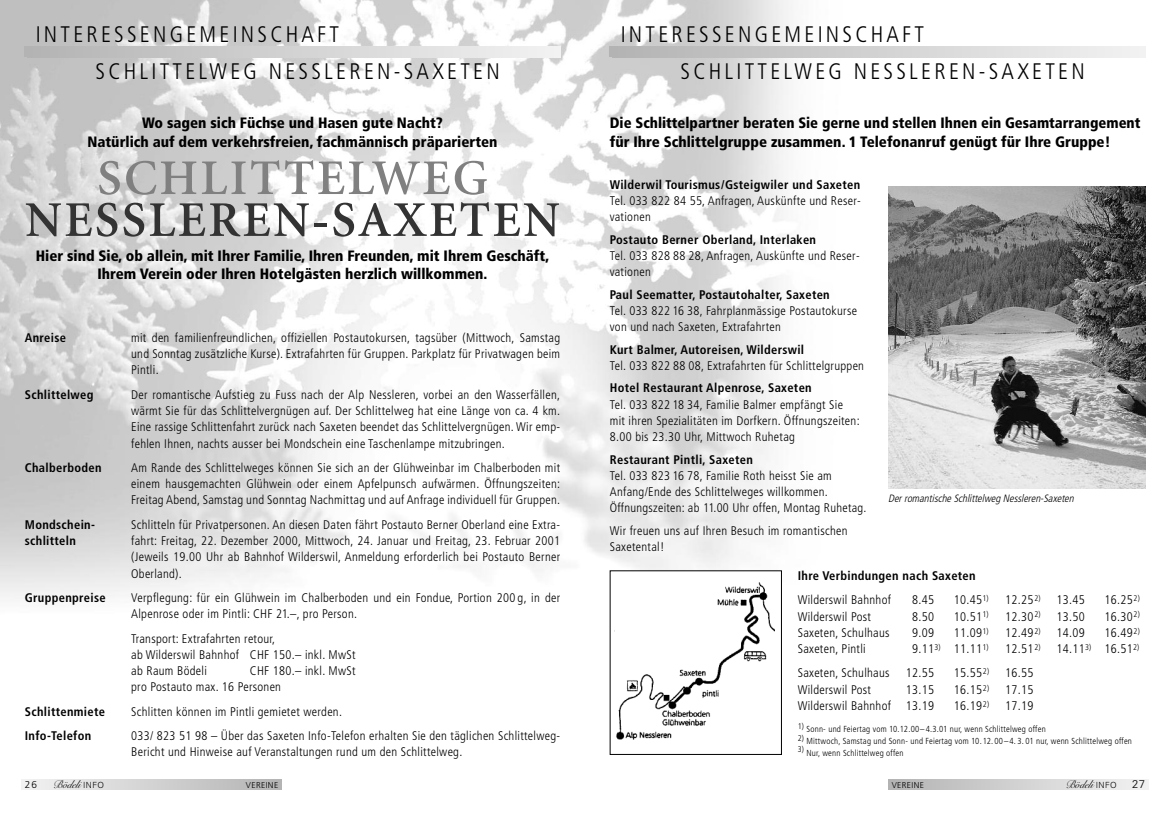
<style>
.page{position:relative;width:1170px;height:815px;background:#fff}
.page>*{position:absolute;margin:0;border:0;box-sizing:border-box;transform-origin:0 0}
.t1{font:600 50px "Minion";letter-spacing:.05em;color:#333}
.t2{font:600 50px "Minion";letter-spacing:.05em;color:#808080}
.t3{font:300 condensed 22.5px/37.6px "Frutiger";letter-spacing:.145em;color:#000}
.t4{font:900 condensed 15px/18.8px "Frutiger";color:#000;text-align:center}
.t5{font:300 condensed 12.5px/16.2px "Frutiger";letter-spacing:.025em;color:#000}
.t6{font:700 condensed 12.5px "Frutiger";letter-spacing:.025em;color:#000}
.t7{font:11.25px "Judith";color:#000}
.t8{font:300 11.25px "Univers";color:#000}
.t9{font:italic 300 condensed 10.62px "Frutiger";color:#000}
.t10{font:300 10px "Frutiger";color:#000}
.t11{font:300 condensed 8.75px "Frutiger";letter-spacing:.025em;color:#000}
.t12{font:300 8.5px "Frutiger";letter-spacing:.045em;color:#000}
.s1{font-family:"Univers";font-weight:300;font-size:8.5px}
</style>
<div class="page">
<img style="left:0;top:0;width:858px;height:688px">
<svg style="left:21px;top:779px;width:261px;height:11px"></svg>
<div style="left:25px;top:46px;width:535px;height:11px;background:#b8b8b8"></div>
<svg style="left:117px;top:47px;width:443px;height:10px"></svg>
<img style="left:888px;top:186px;width:256px;height:303px">
<div style="left:610px;top:571px;width:171px;height:183px;background:#fff"></div>
<img style="left:614px;top:582px;width:160px;height:158px">
<svg style="left:888px;top:779px;width:260px;height:11px"></svg>
<div style="left:609px;top:46px;width:535px;height:11px;background:#b8b8b8"></div>
<svg style="left:702px;top:47px;width:442px;height:10px"></svg>
<h2 class="t3" style="left:96px;top:17px;width:406px;text-indent:-60px">INTERESSENGEMEINSCHAFT<br>SCHLITTELWEG NESSLEREN-SAXETEN</h2>
<p class="t4" style="left:87px;top:115px;width:411px">Wo sagen sich Füchse und Hasen gute Nacht?<br>Natürlich auf dem verkehrsfreien, fachmännisch präparierten</p>
<h1 class="t2" style="left:97px;top:159px;width:392px">SCHLITTELWEG</h1>
<h1 class="t1" style="left:25px;top:200px;width:536px">NESSLEREN-SAXETEN</h1>
<p class="t4" style="left:36px;top:247px;width:515px">Hier sind Sie, ob allein, mit Ihrer Familie, Ihren Freunden, mit Ihrem Geschäft,<br>Ihrem Verein oder Ihren Hotelgästen herzlich willkommen.</p>
<p class="t6" style="left:25px;top:333px;width:43px">Anreise</p>
<p class="t5" style="left:131px;top:330px;width:430px;text-align:justify">mit den familienfreundlichen, offiziellen Postautokursen, tagsüber (Mittwoch, Samstag und Sonntag zusätzliche Kurse). Extrafahrten für Gruppen. Parkplatz für Privatwagen beim Pintli.</p>
<p class="t6" style="left:25px;top:389px;width:70px">Schlittelweg</p>
<p class="t5" style="left:131px;top:387px;width:430px;text-align:justify">Der romantische Aufstieg zu Fuss nach der Alp Nessleren, vorbei an den Wasserfällen, wärmt Sie für das Schlittelvergnügen auf. Der Schlittelweg hat eine Länge von ca. 4 km.<br>Eine rassige Schlittenfahrt zurück nach Saxeten beendet das Schlittelvergnügen. Wir emp&shy;fehlen Ihnen, nachts ausser bei Mondschein eine Taschenlampe mitzubringen.</p>
<p class="t6" style="left:25px;top:463px;width:78px">Chalberboden</p>
<p class="t5" style="left:131px;top:460px;width:430px;text-align:justify">Am Rande des Schlittelweges können Sie sich an der Glühweinbar im Chalberboden mit einem hausgemachten Glühwein oder einem Apfelpunsch aufwärmen. Öffnungszeiten:<br>Freitag Abend, Samstag und Sonntag Nachmittag und auf Anfrage individuell für Gruppen.</p>
<p class="t6" style="left:25px;top:519px;width:72px">Mondschein-</p>
<p class="t5" style="left:131px;top:517px;width:430px">Schlitteln für Privatpersonen. An diesen Daten fährt Postauto Berner Oberland eine Extra-</p>
<p class="t6" style="left:25px;top:536px;width:53px">schlitteln</p>
<p class="t5" style="left:131px;top:534px;width:430px;text-align:justify">fahrt: Freitag, 22. Dezember 2000, Mittwoch, 24. Januar und Freitag, 23. Februar 2001 (Jeweils 19.00 Uhr ab Bahnhof Wilderswil, Anmeldung erforderlich bei Postauto Berner Oberland).</p>
<p class="t6" style="left:25px;top:593px;width:82px">Gruppenpreise</p>
<p class="t5" style="left:131px;top:590px;width:430px">Verpflegung: für ein Glühwein im Chalberboden und ein Fondue, Portion 200 g, in der<br>Alpenrose oder im Pintli: CHF 21.–, pro Person.</p>
<p class="t5" style="left:131px;top:631px;width:226px">Transport: Extrafahrten retour,<br>ab Wilderswil Bahnhof CHF 150.– inkl. MwSt ab Raum Bödeli</p>
<p class="t5" style="left:131px;top:664px;width:226px;text-indent:119px">CHF 180.– inkl. MwSt pro Postauto max. 16 Personen</p>
<p class="t6" style="left:25px;top:706px;width:82px">Schlittenmiete</p>
<p class="t5" style="left:131px;top:704px;width:212px">Schlitten können im Pintli gemietet werden.</p>
<p class="t6" style="left:25px;top:731px;width:68px">Info-Telefon</p>
<p class="t5" style="left:131px;top:729px;width:430px">033/ 823 51 98 – Über das Saxeten Info-Telefon erhalten Sie den täglichen Schlittelweg-<br>Bericht und Hinweise auf Veranstaltungen rund um den Schlittelweg.</p>
<p class="t10" style="left:25px;top:781px;width:14px">26</p>
<p class="t7" style="left:53px;top:777px;width:52px">Bödeli <span class="s1">INFO</span></p>
<p class="t12" style="left:246px;top:781px;width:34px">VEREINE</p>
<h2 class="t3" style="left:680px;top:17px;width:406px;text-indent:-60px">INTERESSENGEMEINSCHAFT<br>SCHLITTELWEG NESSLEREN-SAXETEN</h2>
<p class="t4" style="left:609px;top:115px;width:532px;text-align:left">Die Schlittelpartner beraten Sie gerne und stellen Ihnen ein Gesamtarrangement für Ihre Schlittelgruppe zusammen. 1 Telefonanruf genügt für Ihre Gruppe!</p>
<p class="t6" style="left:609px;top:179px;width:252px">Wilderwil Tourismus/Gsteigwiler und Saxeten</p>
<p class="t5" style="left:609px;top:193px;width:252px">Tel. 033 822 84 55, Anfragen, Auskünfte und Reser&shy;vationen</p>
<p class="t6" style="left:609px;top:234px;width:208px">Postauto Berner Oberland, Interlaken</p>
<p class="t5" style="left:609px;top:248px;width:251px">Tel. 033 828 88 28, Anfragen, Auskünfte und Reser&shy;vationen</p>
<p class="t6" style="left:609px;top:289px;width:221px">Paul Seematter, Postautohalter, Saxeten</p>
<p class="t5" style="left:609px;top:303px;width:249px">Tel. 033 822 16 38, Fahrplanmässige Postautokurse von und nach Saxeten, Extrafahrten</p>
<p class="t6" style="left:609px;top:344px;width:196px">Kurt Balmer, Autoreisen, Wilderswil</p>
<p class="t5" style="left:609px;top:358px;width:256px">Tel. 033 822 88 08, Extrafahrten für Schlittelgruppen</p>
<p class="t6" style="left:609px;top:383px;width:203px">Hotel Restaurant Alpenrose, Saxeten</p>
<p class="t5" style="left:609px;top:397px;width:251px">Tel. 033 822 18 34, Familie Balmer empfängt Sie mit ihren Spezialitäten im Dorfkern. Öffnungszeiten:<br>8.00 bis 23.30 Uhr, Mittwoch Ruhetag</p>
<p class="t6" style="left:609px;top:454px;width:145px">Restaurant Pintli, Saxeten</p>
<p class="t5" style="left:609px;top:468px;width:258px">Tel. 033 823 16 78, Familie Roth heisst Sie am<br>Anfang/Ende des Schlittelweges willkommen.<br>Öffnungszeiten: ab 11.00 Uhr offen, Montag Ruhetag.</p>
<p class="t5" style="left:609px;top:523px;width:239px">Wir freuen uns auf Ihren Besuch im romantischen<br>Saxetental!</p>
<p class="t9" style="left:888px;top:494px;width:189px">Der romantische Schlittelweg Nessleren-Saxeten</p>
<p class="t6" style="left:797px;top:570px;width:179px">Ihre Verbindungen nach Saxeten</p>
<p class="t5" style="left:797px;top:593px;width:95px">Wilderswil Bahnhof</p>
<p class="t5" style="left:912px;top:593px;width:23px">8.45</p>
<p class="t5" style="left:953px;top:593px;width:36px">10.45<sup>1)</sup></p>
<p class="t5" style="left:1005px;top:593px;width:37px">12.25<sup>2)</sup></p>
<p class="t5" style="left:1056px;top:593px;width:30px">13.45</p>
<p class="t5" style="left:1104px;top:593px;width:37px">16.25<sup>2)</sup></p>
<p class="t5" style="left:797px;top:609px;width:75px">Wilderswil Post</p>
<p class="t5" style="left:912px;top:609px;width:23px">8.50</p>
<p class="t5" style="left:953px;top:609px;width:36px">10.51<sup>1)</sup></p>
<p class="t5" style="left:1005px;top:609px;width:37px">12.30<sup>2)</sup></p>
<p class="t5" style="left:1056px;top:609px;width:30px">13.50</p>
<p class="t5" style="left:1104px;top:609px;width:37px">16.30<sup>2)</sup></p>
<p class="t5" style="left:797px;top:625px;width:93px">Saxeten, Schulhaus</p>
<p class="t5" style="left:912px;top:625px;width:23px">9.09</p>
<p class="t5" style="left:953px;top:625px;width:36px">11.09<sup>1)</sup></p>
<p class="t5" style="left:1005px;top:625px;width:37px">12.49<sup>2)</sup></p>
<p class="t5" style="left:1056px;top:625px;width:30px">14.09</p>
<p class="t5" style="left:1104px;top:625px;width:37px">16.49<sup>2)</sup></p>
<p class="t5" style="left:797px;top:642px;width:70px">Saxeten, Pintli</p>
<p class="t5" style="left:912px;top:642px;width:78px">9.11<sup>3)</sup> 11.11<sup>1)</sup></p>
<p class="t5" style="left:1005px;top:642px;width:37px">12.51<sup>2)</sup></p>
<p class="t5" style="left:1056px;top:642px;width:84px">14.11<sup>3)</sup> 16.51<sup>2)</sup></p>
<p class="t5" style="left:797px;top:666px;width:93px">Saxeten, Schulhaus</p>
<p class="t5" style="left:905px;top:666px;width:30px">12.55</p>
<p class="t5" style="left:953px;top:666px;width:37px">15.55<sup>2)</sup></p>
<p class="t5" style="left:1005px;top:666px;width:30px">16.55</p>
<p class="t5" style="left:797px;top:682px;width:75px">Wilderswil Post</p>
<p class="t5" style="left:905px;top:682px;width:30px">13.15</p>
<p class="t5" style="left:953px;top:682px;width:37px">16.15<sup>2)</sup></p>
<p class="t5" style="left:1005px;top:682px;width:30px">17.15</p>
<p class="t5" style="left:797px;top:698px;width:138px">Wilderswil Bahnhof 13.19</p>
<p class="t5" style="left:953px;top:698px;width:37px">16.19<sup>2)</sup></p>
<p class="t5" style="left:1005px;top:698px;width:30px">17.19</p>
<p class="t11" style="left:797px;top:725px;width:249px"><sup>1)</sup> Sonn- und Feiertag vom 10.12.00–4.3.01 nur, wenn Schlittelweg offen</p>
<p class="t11" style="left:797px;top:737px;width:336px"><sup>2)</sup> Mittwoch, Samstag und Sonn- und Feiertag vom 10.12.00–4. 3. 01 nur, wenn Schlittelweg offen</p>
<p class="t11" style="left:797px;top:749px;width:107px"><sup>3)</sup> Nur, wenn Schlittelweg offen</p>
<p class="t12" style="left:891px;top:782px;width:34px">VEREINE</p>
<p class="t7" style="left:1065px;top:778px;width:52px">Bödeli <span class="s1">INFO</span></p>
<p class="t8" style="left:1131px;top:780px;width:14px">27</p>
</div>
